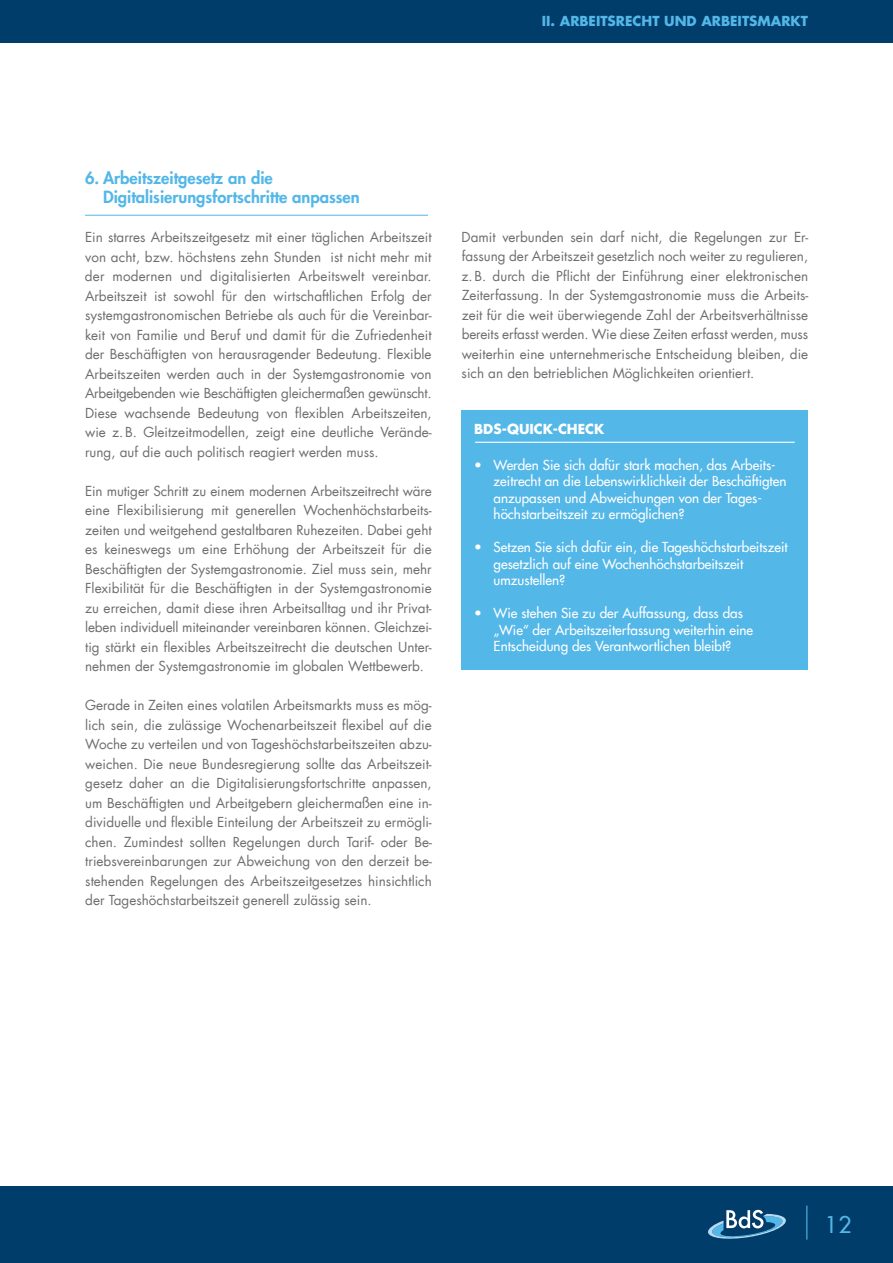
<style>
.page{position:relative;width:893px;height:1263px;background:#fff}
.page>*{position:absolute;margin:0;border:0;box-sizing:border-box;transform-origin:0 0}
.t1{font:500 22.5px "Futura Com";color:#53b7e8}
.t2{font:800 16.5px/19.5px "Futura Com";color:#53b7e8}
.t3{font:13.5px/19.5px "Futura Com";color:#6d6e71;text-align:justify}
.t4{font:500 13.5px/16.5px "Futura Com";color:#fff}
.t5{font:700 13.5px "Futura Com";color:#53b7e8}
.t6{font:700 13.5px "Futura Com";color:#fff}
</style>
<div class="page">
<div style="left:0;top:1186px;width:893px;height:77px;background:#003d6a"></div>
<div style="left:0;top:0;width:893px;height:43px;background:#003d6a"></div>
<svg style="left:708px;top:1210px;width:78px;height:29px"></svg>
<hr style="left:806px;top:1205px;width:1px;height:34px;background:#53b7e8">
<hr style="left:85px;top:215px;width:343px;height:1px;background:#53b7e8">
<div style="left:461px;top:443px;width:347px;height:227px;background:#53b7e8"></div>
<div style="left:461px;top:411px;width:347px;height:33px;background:#53b7e8"></div>
<hr style="left:475px;top:442px;width:320px;height:1px;background:#fff">
<p class="t5" style="left:542px;top:11px;width:268px">II. ARBEITSRECHT UND ARBEITSMARKT</p>
<p class="t2" style="left:103px;top:167px;width:258px;text-indent:-18px">6. Arbeitszeitgesetz an die<br>Digitalisierungsfortschritte anpassen</p>
<p class="t3" style="left:85px;top:227px;width:348px">Ein starres Arbeitszeitgesetz mit einer täglichen Arbeitszeit von acht, bzw. höchstens zehn Stunden ist nicht mehr mit der modernen und digitalisierten Arbeitswelt vereinbar.<br>Arbeitszeit ist sowohl für den wirtschaftlichen Erfolg der systemgastronomischen Betriebe als auch für die Vereinbar&shy;keit von Familie und Beruf und damit für die Zufriedenheit der Beschäftigten von herausragender Bedeutung. Flexible Arbeitszeiten werden auch in der Systemgastronomie von Arbeitgebenden wie Beschäftigten gleichermaßen ge-wünscht.<br>Diese wachsende Bedeutung von flexiblen Arbeits-zeiten, wie z.B. Gleitzeitmodellen, zeigt eine deutliche Verände&shy;rung, auf die auch politisch reagiert werden muss.</p>
<p class="t3" style="left:85px;top:481px;width:348px">Ein mutiger Schritt zu einem modernen Arbeitszeitrecht wäre eine Flexibilisierung mit generellen Wochenhöchst-arbeits&shy;zeiten und weitgehend gestaltbaren Ruhezeiten. Dabei geht es keineswegs um eine Erhöhung der Arbeitszeit für die Beschäftigten der Systemgastronomie. Ziel muss sein, mehr Flexibilität für die Beschäftigten in der Systemgas-tronomie zu erreichen, damit diese ihren Arbeitsalltag und ihr Privat&shy;le-ben individuell miteinander vereinbaren können. Gleich-zei&shy;tig stärkt ein flexibles Arbeitszeitrecht die deut-schen Unter&shy;nehmen der Systemgastronomie im globalen Wettbe-werb.</p>
<p class="t3" style="left:85px;top:695px;width:350px">Gerade in Zeiten eines volatilen Arbeitsmarkts muss es mög&shy;lich sein, die zuläs-sige Wochenarbeitszeit flexibel auf die Woche zu verteilen und von Tageshöchstarbeitszeiten abzu&shy;weichen. Die neue Bundesregierung sollte das Arbeitszeit&shy;gesetz daher an die Digitalisierungsfortschritte anpassen, um Beschäftigten und Arbeitgebern gleichermaßen eine in&shy;dividuelle und flexible Einteilung der Arbeitszeit zu er-mög-li--chen. Zumindest sollten Regelungen durch Tarif- oder Be&shy;triebs-ver-einbarungen zur Abweichung von den derzeit be-- ste-henden Regelungen des Arbeitszeitgesetzes hinsichtlich der Tages-höchstarbeitszeit generell zulässig sein.</p>
<p class="t3" style="left:462px;top:227px;width:348px">Damit verbunden sein darf nicht, die Regelungen zur Er&shy;fassung der Arbeitszeit gesetzlich noch weiter zu regulieren, z.B. durch die Pflicht der Einführung einer elektronischen Zeiterfassung. In der Systemgastronomie muss die Arbeits&shy;zeit für die weit über-wie-gende Zahl der Arbeitsverhältnisse be-reits erfasst wer-den. Wie diese Zeiten erfasst werden, muss weiterhin eine unternehmerische Ent-scheidung bleiben, die sich an den betrieblichen Mög-lich-keiten orientiert.</p>
<p class="t6" style="left:474px;top:418px;width:132px">BDS-QUICK-CHECK</p>
<p class="t4" style="left:494px;top:456px;width:294px;text-indent:-19px">• Werden Sie sich dafür stark machen, das Arbeits&shy;zeitrecht an die Lebenswirklichkeit der Beschäftigten anzupassen und Abweichungen von der Tages&shy;höchstarbeitszeit zu ermöglichen?</p>
<p class="t4" style="left:494px;top:538px;width:296px;text-indent:-19px">• Setzen Sie sich dafür ein, die Tageshöchstarbeitszeit gesetzlich auf eine Wochenhöchstarbeitszeit umzustellen?</p>
<p class="t4" style="left:494px;top:604px;width:261px;text-indent:-19px">• Wie stehen Sie zu der Auffassung, dass das „Wie“ der Arbeitszeiterfassung weiterhin eine<br>Entscheidung des Verantwortlichen bleibt?</p>
<h1 class="t1" style="left:825px;top:1207px;width:28px">12</h1>
</div>
